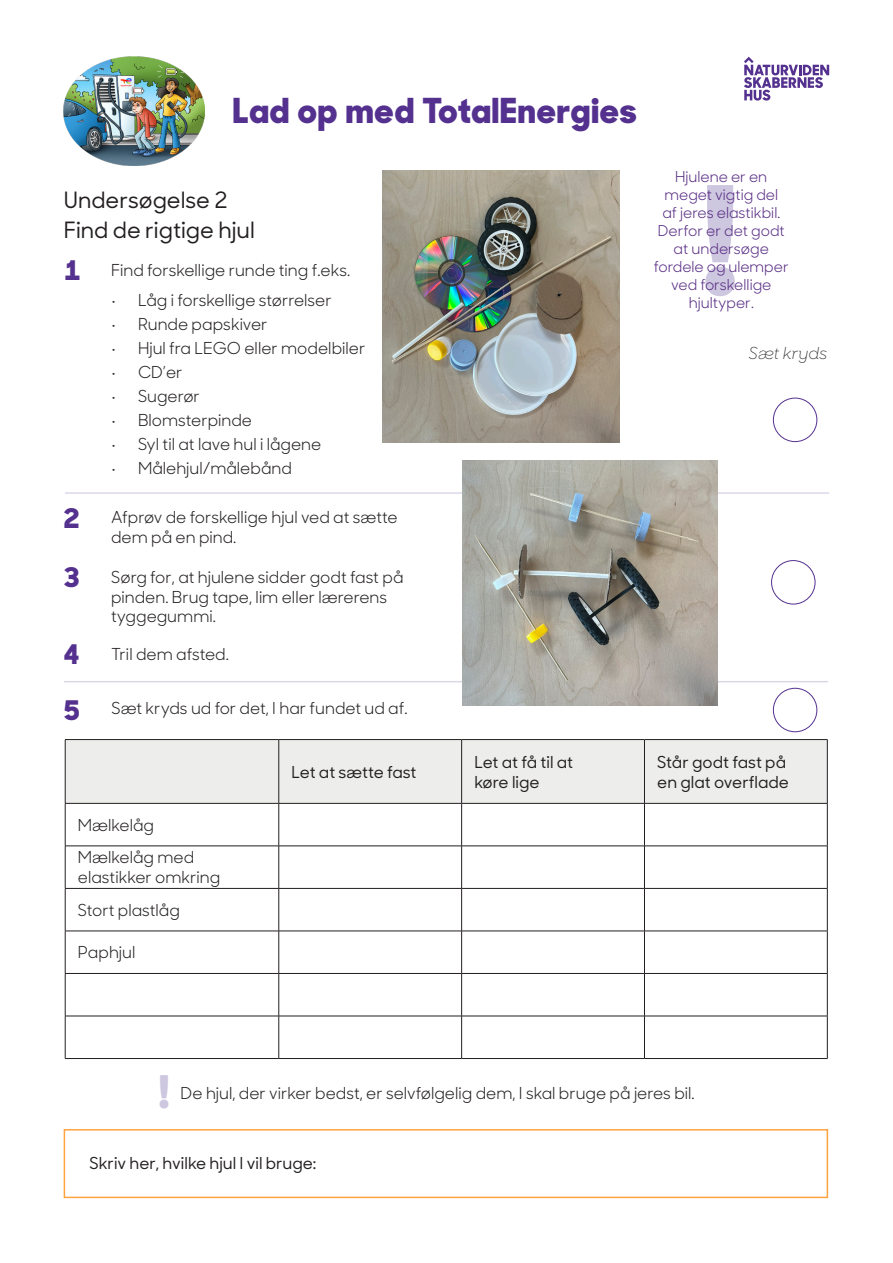
<style>
.page{position:relative;width:893px;height:1263px;background:#fff}
.page>*{position:absolute;margin:0;border:0;box-sizing:border-box;transform-origin:0 0}
.t1{font:800 150px "Sharp Sans Display No 1";color:#cec7e0}
.t2{font:800 45px "Sharp Sans Display No 1";color:#cec7e0}
.t3{font:800 34.5px "Sharp Sans Display No 1";letter-spacing:.03em;color:#54318f}
.t4{font:800 27px "Sharp Sans Display No 1";color:#54318f}
.t5{font:500 22.5px "Sharp Sans Display No 1";color:#231f20}
.t6{font:16.5px/19.8px "Sharp Sans Display No 1";color:#231f20}
.t7{font:500 16.5px/19.8px "Sharp Sans Display No 1";color:#231f20}
.t8{font:italic 300 16.5px "Sharp Sans Display No 1";color:#231f20}
.t9{font:15px/18px "Sharp Sans Display No 1";color:#562a82;text-align:center}
</style>
<div class="page">
<hr style="left:65px;top:492px;width:764px;height:2px;background:#54318f">
<svg style="left:744px;top:57px;width:85px;height:44px"></svg>
<img style="left:64px;top:56px;width:141px;height:109px">
<div style="left:773px;top:398px;width:44px;height:44px;border:1px solid #54318f;border-radius:50%"></div>
<img style="left:383px;top:170px;width:237px;height:272px">
<div style="left:771px;top:560px;width:44px;height:44px;border:1px solid #54318f;border-radius:50%"></div>
<hr style="left:64px;top:681px;width:764px;height:1px;background:#54318f">
<div style="left:66px;top:740px;width:761px;height:63px;background:#ededec"></div>
<svg style="left:66px;top:804px;width:761px;height:254px"></svg>
<hr style="left:65px;top:739px;width:214px;height:1px;background:#231f20">
<hr style="left:65px;top:740px;width:1px;height:63px;background:#231f20">
<hr style="left:279px;top:739px;width:183px;height:1px;background:#231f20">
<hr style="left:279px;top:740px;width:1px;height:63px;background:#231f20">
<hr style="left:462px;top:739px;width:182px;height:1px;background:#231f20">
<hr style="left:461px;top:740px;width:1px;height:63px;background:#231f20">
<hr style="left:644px;top:739px;width:183px;height:1px;background:#231f20">
<hr style="left:644px;top:740px;width:1px;height:63px;background:#231f20">
<hr style="left:827px;top:740px;width:1px;height:63px;background:#231f20">
<hr style="left:65px;top:803px;width:214px;height:1px;background:#231f20">
<hr style="left:65px;top:803px;width:1px;height:43px;background:#231f20">
<hr style="left:279px;top:803px;width:183px;height:1px;background:#231f20">
<hr style="left:279px;top:803px;width:1px;height:43px;background:#231f20">
<hr style="left:462px;top:803px;width:182px;height:1px;background:#231f20">
<hr style="left:461px;top:803px;width:1px;height:43px;background:#231f20">
<hr style="left:644px;top:803px;width:183px;height:1px;background:#231f20">
<hr style="left:644px;top:803px;width:1px;height:43px;background:#231f20">
<hr style="left:827px;top:803px;width:1px;height:43px;background:#231f20">
<hr style="left:65px;top:846px;width:214px;height:1px;background:#231f20">
<hr style="left:65px;top:846px;width:1px;height:42px;background:#231f20">
<hr style="left:279px;top:846px;width:183px;height:1px;background:#231f20">
<hr style="left:279px;top:846px;width:1px;height:42px;background:#231f20">
<hr style="left:462px;top:846px;width:182px;height:1px;background:#231f20">
<hr style="left:461px;top:846px;width:1px;height:42px;background:#231f20">
<hr style="left:644px;top:846px;width:183px;height:1px;background:#231f20">
<hr style="left:644px;top:846px;width:1px;height:42px;background:#231f20">
<hr style="left:827px;top:846px;width:1px;height:42px;background:#231f20">
<hr style="left:65px;top:888px;width:214px;height:1px;background:#231f20">
<hr style="left:65px;top:888px;width:1px;height:43px;background:#231f20">
<hr style="left:279px;top:888px;width:183px;height:1px;background:#231f20">
<hr style="left:279px;top:888px;width:1px;height:43px;background:#231f20">
<hr style="left:462px;top:888px;width:182px;height:1px;background:#231f20">
<hr style="left:461px;top:888px;width:1px;height:43px;background:#231f20">
<hr style="left:644px;top:888px;width:183px;height:1px;background:#231f20">
<hr style="left:644px;top:888px;width:1px;height:43px;background:#231f20">
<hr style="left:827px;top:888px;width:1px;height:43px;background:#231f20">
<hr style="left:65px;top:931px;width:214px;height:1px;background:#231f20">
<hr style="left:65px;top:931px;width:1px;height:42px;background:#231f20">
<hr style="left:279px;top:931px;width:183px;height:1px;background:#231f20">
<hr style="left:279px;top:931px;width:1px;height:42px;background:#231f20">
<hr style="left:462px;top:931px;width:182px;height:1px;background:#231f20">
<hr style="left:461px;top:931px;width:1px;height:42px;background:#231f20">
<hr style="left:644px;top:931px;width:183px;height:1px;background:#231f20">
<hr style="left:644px;top:931px;width:1px;height:42px;background:#231f20">
<hr style="left:827px;top:931px;width:1px;height:42px;background:#231f20">
<hr style="left:65px;top:973px;width:214px;height:1px;background:#231f20">
<hr style="left:65px;top:974px;width:1px;height:42px;background:#231f20">
<hr style="left:279px;top:973px;width:183px;height:1px;background:#231f20">
<hr style="left:279px;top:974px;width:1px;height:42px;background:#231f20">
<hr style="left:462px;top:973px;width:182px;height:1px;background:#231f20">
<hr style="left:461px;top:974px;width:1px;height:42px;background:#231f20">
<hr style="left:644px;top:973px;width:183px;height:1px;background:#231f20">
<hr style="left:644px;top:974px;width:1px;height:42px;background:#231f20">
<hr style="left:827px;top:974px;width:1px;height:42px;background:#231f20">
<hr style="left:65px;top:1016px;width:214px;height:1px;background:#231f20">
<hr style="left:65px;top:1016px;width:1px;height:42px;background:#231f20">
<hr style="left:279px;top:1016px;width:183px;height:1px;background:#231f20">
<hr style="left:279px;top:1016px;width:1px;height:42px;background:#231f20">
<hr style="left:462px;top:1016px;width:182px;height:1px;background:#231f20">
<hr style="left:461px;top:1016px;width:1px;height:42px;background:#231f20">
<hr style="left:644px;top:1016px;width:183px;height:1px;background:#231f20">
<hr style="left:644px;top:1016px;width:1px;height:42px;background:#231f20">
<hr style="left:827px;top:1016px;width:1px;height:42px;background:#231f20">
<hr style="left:65px;top:1058px;width:214px;height:1px;background:#231f20">
<hr style="left:279px;top:1058px;width:183px;height:1px;background:#231f20">
<hr style="left:462px;top:1058px;width:182px;height:1px;background:#231f20">
<hr style="left:644px;top:1058px;width:183px;height:1px;background:#231f20">
<img style="left:463px;top:460px;width:254px;height:245px">
<div style="left:64px;top:1129px;width:764px;height:69px;border:2px solid #ffa340"></div>
<div style="left:773px;top:688px;width:44px;height:44px;border:1px solid #54318f;border-radius:50%"></div>
<p class="t3" style="left:233px;top:85px;width:405px">Lad op med TotalEnergies</p>
<p class="t5" style="left:64px;top:184px;width:165px">Undersøgelse 2</p>
<p class="t5" style="left:64px;top:214px;width:193px">Find de rigtige hjul</p>
<p class="t4" style="left:65px;top:251px;width:18px">1</p>
<p class="t6" style="left:111px;top:259px;width:241px">Find forskellige runde ting f.eks.</p>
<p class="t6" style="left:111px;top:289px;width:222px">• Låg i forskellige størrelser</p>
<p class="t6" style="left:111px;top:313px;width:158px">• Runde papskiver</p>
<p class="t6" style="left:111px;top:337px;width:256px">• Hjul fra LEGO eller modelbiler</p>
<p class="t6" style="left:111px;top:361px;width:73px">• CD’er</p>
<p class="t6" style="left:111px;top:385px;width:90px">• Sugerør</p>
<p class="t6" style="left:111px;top:409px;width:142px">• Blomsterpinde</p>
<p class="t6" style="left:111px;top:433px;width:212px">• Syl til at lave hul i lågene</p>
<p class="t6" style="left:111px;top:457px;width:182px">• Målehjul/målebånd</p>
<p class="t4" style="left:64px;top:499px;width:18px">2</p>
<p class="t6" style="left:111px;top:506px;width:288px">Afprøv de forskellige hjul ved at sætte dem på en pind.</p>
<p class="t4" style="left:64px;top:557px;width:18px">3</p>
<p class="t6" style="left:111px;top:566px;width:294px">Sørg for, at hjulene sidder godt fast på pinden. Brug tape, lim eller lærerens tyggegummi.</p>
<p class="t4" style="left:64px;top:634px;width:18px">4</p>
<p class="t6" style="left:111px;top:643px;width:119px">Tril dem afsted.</p>
<p class="t4" style="left:64px;top:690px;width:18px">5</p>
<p class="t6" style="left:111px;top:697px;width:298px">Sæt kryds ud for det, I har fundet ud af.</p>
<p class="t9" style="left:654px;top:166px;width:136px">Hjulene er en meget vigtig del<br>af jeres elastikbil.<br>Derfor er det godt at undersøge fordele og ulemper ved forskellige hjultyper.</p>
<p class="t1" style="left:703px;top:130px;width:35px">!</p>
<p class="t8" style="left:749px;top:341px;width:80px">Sæt kryds</p>
<p class="t6" style="left:78px;top:814px;width:78px">Mælkelåg</p>
<p class="t6" style="left:78px;top:846px;width:144px">Mælkelåg med elastikker omkring</p>
<p class="t6" style="left:78px;top:899px;width:104px">Stort plastlåg</p>
<p class="t6" style="left:78px;top:941px;width:59px">Paphjul</p>
<p class="t7" style="left:292px;top:761px;width:127px">Let at sætte fast</p>
<p class="t7" style="left:474px;top:751px;width:100px">Let at få til at køre lige</p>
<p class="t7" style="left:657px;top:751px;width:133px">Står godt fast på en glat overflade</p>
<p class="t2" style="left:159px;top:1059px;width:11px">!</p>
<p class="t6" style="left:181px;top:1082px;width:516px">De hjul, der virker bedst, er selvfølgelig dem, I skal bruge på jeres bil.</p>
<p class="t7" style="left:89px;top:1152px;width:228px">Skriv her, hvilke hjul I vil bruge:</p>
</div>
